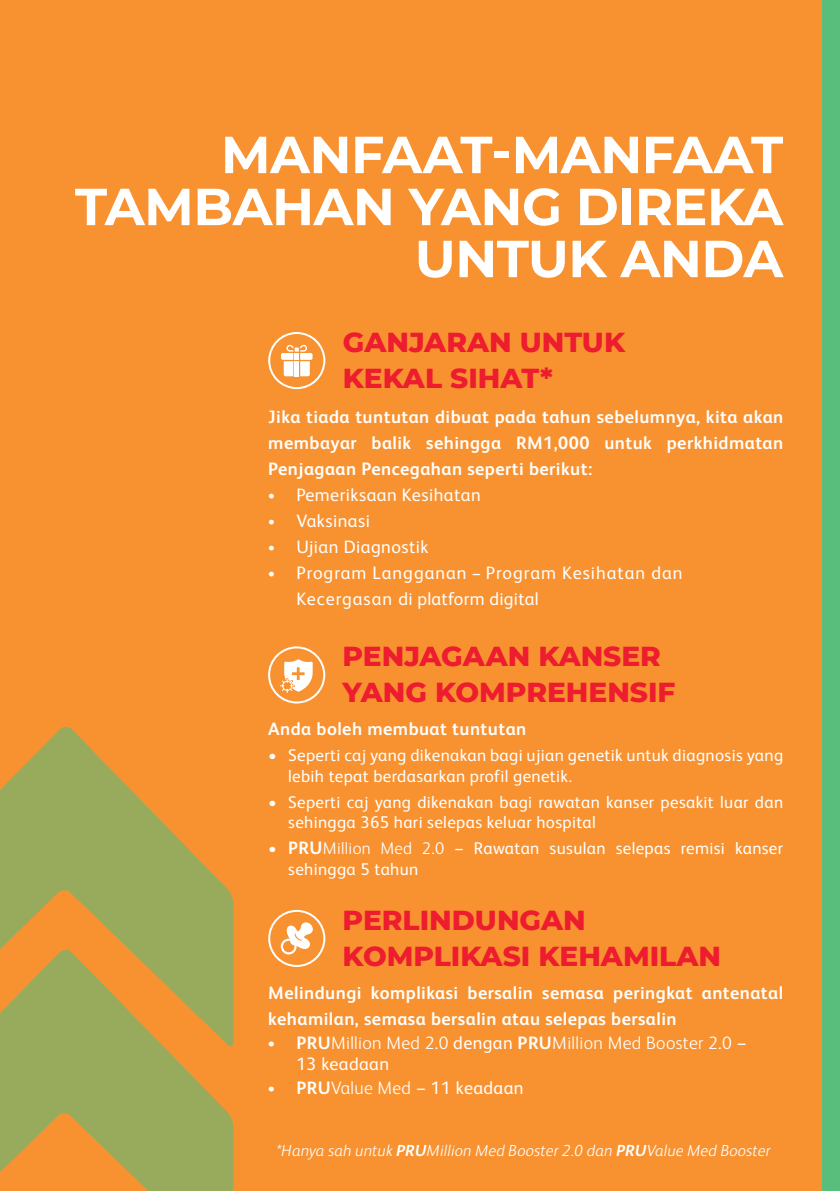
<style>
.page{position:relative;width:840px;height:1191px;background:#fff}
.page>*{position:absolute;margin:0;border:0;box-sizing:border-box;transform-origin:0 0}
.t1{font:700 52px/52px "Montserrat";letter-spacing:-.01em;color:#fff;text-align:right}
.t2{font:800 28px/36px "Montserrat";color:#ed1c2e}
.t3{font:700 18px/26px "FS Albert Pro";letter-spacing:.025em;color:#fff;text-align:justify}
.t4{font:18px "FS Albert Pro";letter-spacing:.025em;color:#fff}
.t5{font:18px/26px "FS Albert Pro";letter-spacing:.055em;color:#fff}
.t6{font:300 18px/21.6px "FS Albert Pro";letter-spacing:.02em;color:#fff}
.t7{font:17px/20.4px "FS Albert Pro";letter-spacing:.02em;color:#fff}
.t8{font:italic 300 16px "FS Albert Pro";letter-spacing:.01em;color:#fff}
.s1{font-family:"Agenda";font-weight:300}
.s2{font-size:17px}
.s3{font-weight:700;font-size:18px}
.s4{font-weight:300}
.s5{font-family:"Agenda";font-weight:400}
.s6{font-weight:700}
.s7{font-weight:400}
.s8{font-family:"Agenda"}
</style>
<div class="page">
<div style="left:0;top:0;width:839px;height:1191px;background:#f89231"></div>
<svg style="left:0;top:726px;width:233px;height:223px;fill:#98ab5d"></svg>
<svg style="left:0;top:949px;width:233px;height:242px;fill:#98ab5d"></svg>
<div style="left:268px;top:332px;width:57px;height:57px;border:2px solid #fff;border-radius:50%"></div>
<svg style="left:281px;top:344px;width:31px;height:32px"></svg>
<div style="left:268px;top:910px;width:57px;height:57px;border:2px solid #fff;border-radius:50%"></div>
<svg style="left:280px;top:922px;width:33px;height:32px"></svg>
<div style="left:821px;top:0;width:18px;height:1191px;background:#59bd7b"></div>
<div style="left:268px;top:646px;width:57px;height:57px;border:2px solid #fff;border-radius:50%"></div>
<svg style="left:280px;top:659px;width:32px;height:34px"></svg>
<h1 class="t1" style="left:75px;top:126px;width:709px">MANFAAT-MANFAAT<br>TAMBAHAN YANG DIREKA<br>UNTUK ANDA</h1>
<h2 class="t2" style="left:343px;top:323px;width:283px">GANJARAN UNTUK<br>KEKAL SIHAT*</h2>
<p class="t3" style="left:268px;top:403px;width:516px">Jika tiada tuntutan dibuat pada tahun sebelumnya, kita akan membayar balik sehingga RM1,000 untuk perkhidmatan Penjagaan Pencegahan seperti berikut:</p>
<p class="t4" style="left:268px;top:482px;width:214px"><span class="s1">•</span> Pemeriksaan Kesihatan</p>
<p class="t4" style="left:268px;top:508px;width:103px"><span class="s1">•</span> Vaksinasi</p>
<p class="t4" style="left:268px;top:534px;width:162px"><span class="s1">•</span> Ujian Diagnostik</p>
<p class="t5" style="left:296px;top:559px;width:387px;text-indent:-28px"><span class="s1">•</span> Program Langganan <span class="s2">−</span> Program Kesihatan dan<br>Kecergasan di platform digital</p>
<h2 class="t2" style="left:342px;top:636px;width:334px">PENJAGAAN KANSER<br>YANG KOMPREHENSIF</h2>
<p class="t3" style="left:268px;top:715px;width:259px">Anda boleh membuat tuntutan</p>
<p class="t7" style="left:288px;top:744px;width:496px;text-indent:-20px">• Seperti caj yang dikenakan bagi ujian genetik untuk diagnosis yang lebih tepat berdasarkan profil genetik.</p>
<p class="t7" style="left:288px;top:790px;width:496px;text-indent:-20px">• Seperti caj yang dikenakan bagi rawatan kanser pesakit luar dan sehingga 365 hari selepas keluar hospital</p>
<p class="t7" style="left:288px;top:837px;width:496px;text-indent:-20px">• <span class="s3">PRU</span><span class="s4">Million Med 2.0</span> − Rawatan susulan selepas remisi kanser sehingga 5 tahun</p>
<h2 class="t2" style="left:342px;top:900px;width:380px">PERLINDUNGAN<br>KOMPLIKASI KEHAMILAN</h2>
<p class="t3" style="left:268px;top:978px;width:516px">Melindungi komplikasi bersalin semasa peringkat antenatal kehamilan, semasa bersalin atau selepas bersalin</p>
<p class="t6" style="left:296px;top:1030px;width:451px;text-indent:-28px"><span class="s5">•</span> <span class="s6">PRU</span>Million Med 2.0 <span class="s7">dengan</span> <span class="s6">PRU</span>Million Med Booster 2.0 <span class="s7">−<br>13 keadaan</span></p>
<p class="t4" style="left:268px;top:1075px;width:257px"><span class="s8">•</span> <span class="s6">PRU</span><span class="s4">Value Med</span> − 11 keadaan</p>
<p class="t8" style="left:276px;top:1139px;width:495px">*Hanya sah untuk <span class="s6">PRU</span>Million Med Booster 2.0 dan <span class="s6">PRU</span>Value Med Booster</p>
</div>
